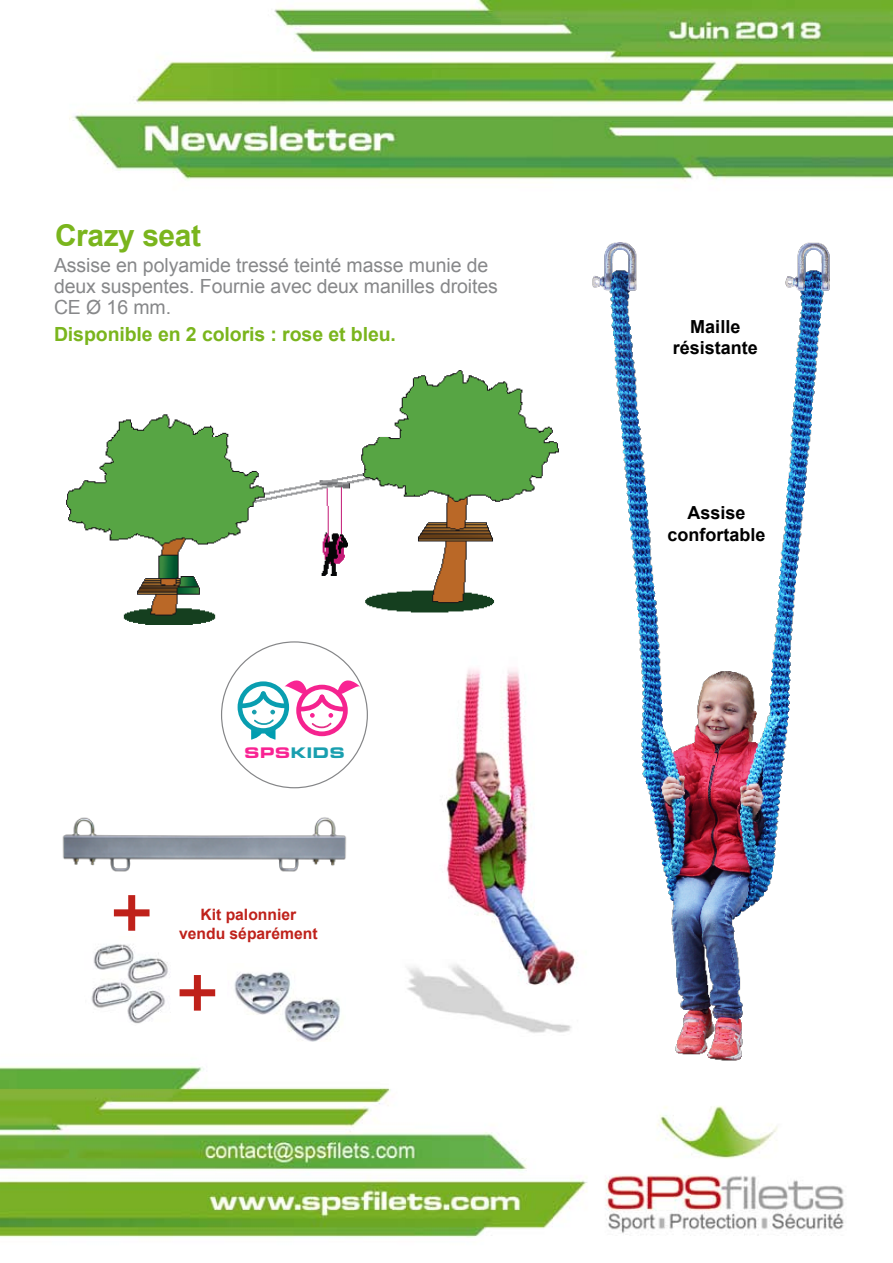
<style>
.page{position:relative;width:893px;height:1263px;background:#fff}
.page>*{position:absolute;margin:0;border:0;box-sizing:border-box;transform-origin:0 0}
.t1{font:700 68.4px "Times";color:#bf211a}
.t2{font:700 30px "Arial";letter-spacing:-.015em;color:#7ab51d}
.t3{font:19.5px/21px "Arial";letter-spacing:-.005em;color:#87888a}
.t4{font:700 19.5px "Arial";letter-spacing:-.005em;color:#7ab51d}
.t5{font:700 18px/21.6px "Arial";color:#000;text-align:center}
.t6{font:15.9px "Eurostile Extended Black DTC";color:#199faf}
.t7{font:700 15.6px/18.8px "Arial";color:#bf211a;text-align:center}
.s1{color:#f92393}
</style>
<div class="page">
<img style="left:0;top:0;width:893px;height:1238px">
<img style="left:327px;top:624px;width:324px;height:455px">
<img style="left:560px;top:206px;width:305px;height:856px">
<img style="left:63px;top:367px;width:499px;height:257px">
<img style="left:55px;top:810px;width:299px;height:65px">
<img style="left:85px;top:937px;width:87px;height:88px">
<img style="left:227px;top:963px;width:119px;height:78px">
<svg style="left:220px;top:641px;width:149px;height:148px"></svg>
<h2 class="t2" style="left:55px;top:216px;width:148px">Crazy seat</h2>
<p class="t3" style="left:54px;top:255px;width:445px">Assise en polyamide tressé teinté masse munie de deux suspentes. Fournie avec deux manilles droites<br>CE Ø 16 mm.</p>
<p class="t4" style="left:54px;top:322px;width:343px">Disponible en 2 coloris : rose et bleu.</p>
<p class="t5" style="left:673px;top:316px;width:87px">Maille résistante</p>
<p class="t6" style="left:244px;top:744px;width:102px"><span class="s1">SPS</span>KIDS</p>
<h1 class="t1" style="left:112px;top:842px;width:40px">+</h1>
<p class="t7" style="left:179px;top:906px;width:140px">Kit palonnier vendu séparément</p>
<h1 class="t1" style="left:178px;top:922px;width:40px">+</h1>
<p class="t5" style="left:667px;top:503px;width:100px">Assise confortable</p>
</div>
